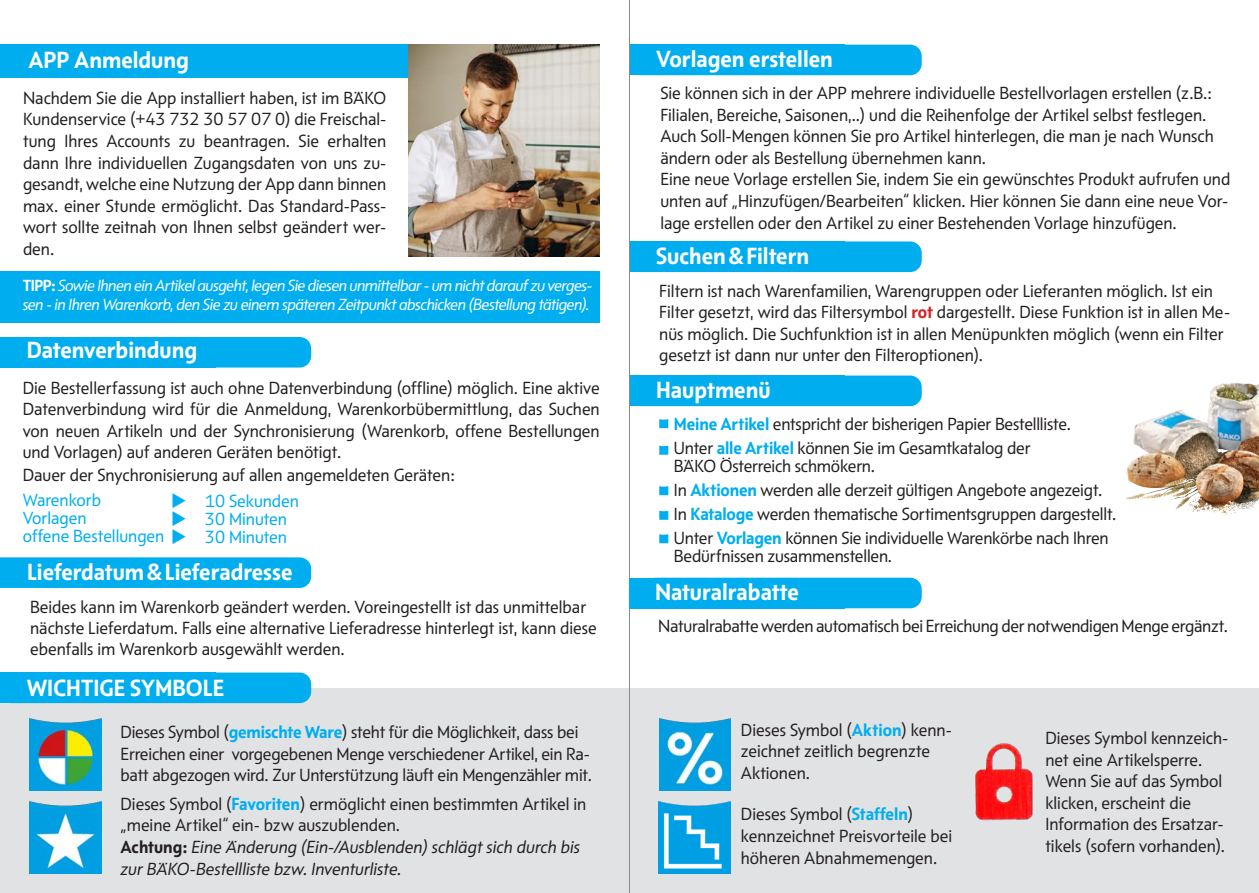
<style>
.page{position:relative;width:1259px;height:893px;background:#fff}
.page>*{position:absolute;margin:0;border:0;box-sizing:border-box;transform-origin:0 0}
.t1{font:700 24px "BAEK Otype";color:#fff}
.t2{font:18px/21.6px "BAEK Otype";color:#231f20}
.t3{font:18px/21.6px "BAEK Otype Regular Kursiv";color:#231f20}
.t4{font:18px "BAEK Otype";color:#00aeef}
.t5{font:16.5px/19.8px "BAEK Otype Regular Kursiv";letter-spacing:-.03em;color:#fff}
.s1{font-family:"BAEK Otype";font-weight:700}
.s2{font-weight:700;color:#d1232a}
.s3{font-weight:700;color:#00aeef}
</style>
<div class="page">
<div style="left:0;top:689px;width:1259px;height:204px;background:#e1e2e4"></div>
<div style="left:0;top:44px;width:593px;height:34px;background:#00aeef"></div>
<div style="left:0;top:271px;width:600px;height:52px;background:#00aeef"></div>
<div style="left:2px;top:337px;width:309px;height:31px;background:#00aeef;border-radius:12px"></div>
<div style="left:629px;top:45px;width:292px;height:30px;background:#00aeef;border-radius:12px"></div>
<div style="left:629px;top:241px;width:292px;height:31px;background:#00aeef;border-radius:12px"></div>
<div style="left:629px;top:376px;width:292px;height:30px;background:#00aeef;border-radius:12px"></div>
<div style="left:0;top:672px;width:311px;height:31px;background:#00aeef;border-radius:12px"></div>
<div style="left:0;top:337px;width:216px;height:31px;background:#00aeef"></div>
<div style="left:629px;top:45px;width:216px;height:30px;background:#00aeef"></div>
<div style="left:629px;top:241px;width:216px;height:31px;background:#00aeef"></div>
<div style="left:629px;top:376px;width:216px;height:30px;background:#00aeef"></div>
<div style="left:0;top:672px;width:216px;height:31px;background:#00aeef"></div>
<img style="left:408px;top:44px;width:192px;height:213px">
<img style="left:975px;top:743px;width:58px;height:78px">
<img style="left:659px;top:718px;width:72px;height:72px">
<img style="left:30px;top:802px;width:71px;height:72px">
<img style="left:30px;top:718px;width:71px;height:72px">
<img style="left:659px;top:802px;width:71px;height:72px">
<img style="left:1126px;top:382px;width:133px;height:133px">
<svg style="left:659px;top:419px;width:9px;height:9px"></svg>
<svg style="left:659px;top:446px;width:9px;height:9px"></svg>
<svg style="left:659px;top:486px;width:9px;height:9px"></svg>
<svg style="left:659px;top:511px;width:9px;height:9px"></svg>
<svg style="left:659px;top:534px;width:9px;height:9px"></svg>
<hr style="left:629px;top:0;width:1px;height:893px;background:#8a8a87">
<div style="left:0;top:557px;width:311px;height:31px;background:#00aeef"></div>
<div style="left:643px;top:578px;width:278px;height:30px;background:#00aeef;border-radius:12px"></div>
<div style="left:629px;top:578px;width:216px;height:30px;background:#00aeef"></div>
<p class="t1" style="left:28px;top:45px;width:162px">APP Anmeldung</p>
<p class="t2" style="left:23px;top:87px;width:365px;text-align:justify">Nachdem Sie die App installiert haben, ist im BÄKO Kundenservice (+43 732 30 57 07 0) die Freischal&shy;tung Ihres Accounts zu beantragen. Sie erhalten dann Ihre individuellen Zugangsdaten von uns zu&shy;gesandt, welche eine Nutzung der App dann binnen max. einer Stunde ermöglicht. Das Standard-Pass&shy;wort sollte zeitnah von Ihnen selbst geändert wer&shy;den.</p>
<p class="t5" style="left:23px;top:275px;width:571px"><span class="s1">TIPP:</span> Sowie Ihnen ein Artikel ausgeht, legen Sie diesen unmittelbar - um nicht darauf zu verges&shy;sen - in Ihren Warenkorb, den Sie zu einem späteren Zeitpunkt abschicken (Bestellung tätigen).</p>
<p class="t1" style="left:27px;top:335px;width:172px">Datenverbindung</p>
<p class="t2" style="left:23px;top:377px;width:578px;text-align:justify">Die Bestellerfassung ist auch ohne Datenverbindung (offline) möglich. Eine aktive Datenverbindung wird für die Anmeldung, Warenkorbübermittlung, das Suchen von neuen Artikeln und der Synchronisierung (Warenkorb, offene Bestellungen und Vorlagen) auf anderen Geräten benötigt.</p>
<p class="t2" style="left:23px;top:464px;width:434px">Dauer der Snychronisierung auf allen angemeldeten Geräten:</p>
<p class="t4" style="left:171px;top:490px;width:129px">◆ 10 Sekunden</p>
<p class="t4" style="left:171px;top:508px;width:117px">◆ 30 Minuten</p>
<p class="t4" style="left:23px;top:489px;width:80px">Warenkorb</p>
<p class="t4" style="left:23px;top:507px;width:65px">Vorlagen</p>
<p class="t4" style="left:23px;top:525px;width:266px">offene Bestellungen ◆ 30 Minuten</p>
<p class="t1" style="left:27px;top:557px;width:267px">Lieferdatum &amp; Lieferadresse</p>
<p class="t2" style="left:30px;top:596px;width:568px;line-height:21px">Beides kann im Warenkorb geändert werden. Voreingestellt ist das unmittelbar nächste Lieferdatum. Falls eine alternative Lieferadresse hinterlegt ist, kann diese ebenfalls im Warenkorb ausgewählt werden.</p>
<p class="t1" style="left:27px;top:673px;width:199px">WICHTIGE SYMBOLE</p>
<p class="t1" style="left:656px;top:44px;width:178px">Vorlagen erstellen</p>
<p class="t2" style="left:660px;top:82px;width:555px">Sie können sich in der APP mehrere individuelle Bestellvorlagen erstellen (z.B.:<br>Filialen, Bereiche, Saisonen,..) und die Reihenfolge der Artikel selbst festlegen.<br>Auch Soll-Mengen können Sie pro Artikel hinterlegen, die man je nach Wunsch ändern oder als Bestellung übernehmen kann.</p>
<p class="t2" style="left:660px;top:168px;width:571px;text-align:justify">Eine neue Vorlage erstellen Sie, indem Sie ein gewünschtes Produkt aufrufen und unten auf „Hinzufügen/Bearbeiten“ klicken. Hier können Sie dann eine neue Vor&shy;lage erstellen oder den Artikel zu einer Bestehenden Vorlage hinzufügen.</p>
<p class="t1" style="left:656px;top:241px;width:154px">Suchen &amp; Filtern</p>
<p class="t2" style="left:659px;top:280px;width:572px">Filtern ist nach Warenfamilien, Warengruppen oder Lieferanten möglich. Ist ein Filter gesetzt, wird das Filtersymbol <span class="s2">rot</span> dargestellt. Diese Funktion ist in allen Me&shy;nüs möglich. Die Suchfunktion ist in allen Menüpunkten möglich (wenn ein Filter gesetzt ist dann nur unter den Filteroptionen).</p>
<p class="t1" style="left:656px;top:375px;width:116px">Hauptmenü</p>
<p class="t2" style="left:674px;top:413px;width:398px"><span class="s3">Meine Artikel</span> entspricht der bisherigen Papier Bestellliste.</p>
<p class="t2" style="left:674px;top:437px;width:358px">Unter <span class="s3">alle Artikel</span> können Sie im Gesamtkatalog der</p>
<p class="t2" style="left:674px;top:455px;width:203px">BÄKO Österreich schmökern.</p>
<p class="t2" style="left:674px;top:479px;width:430px">In <span class="s3">Aktionen</span> werden alle derzeit gültigen Angebote angezeigt.</p>
<p class="t2" style="left:674px;top:503px;width:444px">In <span class="s3">Kataloge</span> werden thematische Sortimentsgruppen dargestellt.</p>
<p class="t2" style="left:674px;top:527px;width:436px">Unter <span class="s3">Vorlagen</span> können Sie individuelle Warenkörbe nach Ihren</p>
<p class="t2" style="left:674px;top:545px;width:220px">Bedürfnissen zusammenstellen.</p>
<p class="t1" style="left:655px;top:577px;width:145px">Naturalrabatte</p>
<p class="t2" style="left:658px;top:615px;width:571px">Naturalrabatte werden automatisch bei Erreichung der notwendigen Menge ergänzt.</p>
<p class="t2" style="left:120px;top:721px;width:473px">Dieses Symbol (<span class="s3">gemischte Ware</span>) steht für die Möglichkeit, dass bei<br>Erreichen einer vorgegebenen Menge verschiedener Artikel, ein Ra&shy;batt abgezogen wird. Zur Unterstützung läuft ein Mengenzähler mit.</p>
<p class="t2" style="left:741px;top:719px;width:212px">Dieses Symbol (<span class="s3">Aktion</span>) kenn&shy;zeichnet zeitlich begrenzte<br>Aktionen.</p>
<p class="t2" style="left:1045px;top:727px;width:184px">Dieses Symbol kennzeich&shy;net eine Artikelsperre.<br>Wenn Sie auf das Symbol klicken, erscheint die<br>Information des Ersatzar&shy;tikels (sofern vorhanden).</p>
<p class="t2" style="left:120px;top:793px;width:467px">Dieses Symbol (<span class="s3">Favoriten</span>) ermöglicht einen bestimmten Artikel in „meine Artikel“ ein- bzw auszublenden.</p>
<p class="t3" style="left:120px;top:836px;width:461px"><span class="s1">Achtung:</span> Eine Änderung (Ein-/Ausblenden) schlägt sich durch bis zur BÄKO-Bestellliste bzw. Inventurliste.</p>
<p class="t2" style="left:741px;top:803px;width:213px">Dieses Symbol (<span class="s3">Staffeln</span>) kennzeichnet Preisvorteile bei höheren Abnahmemengen.</p>
</div>
